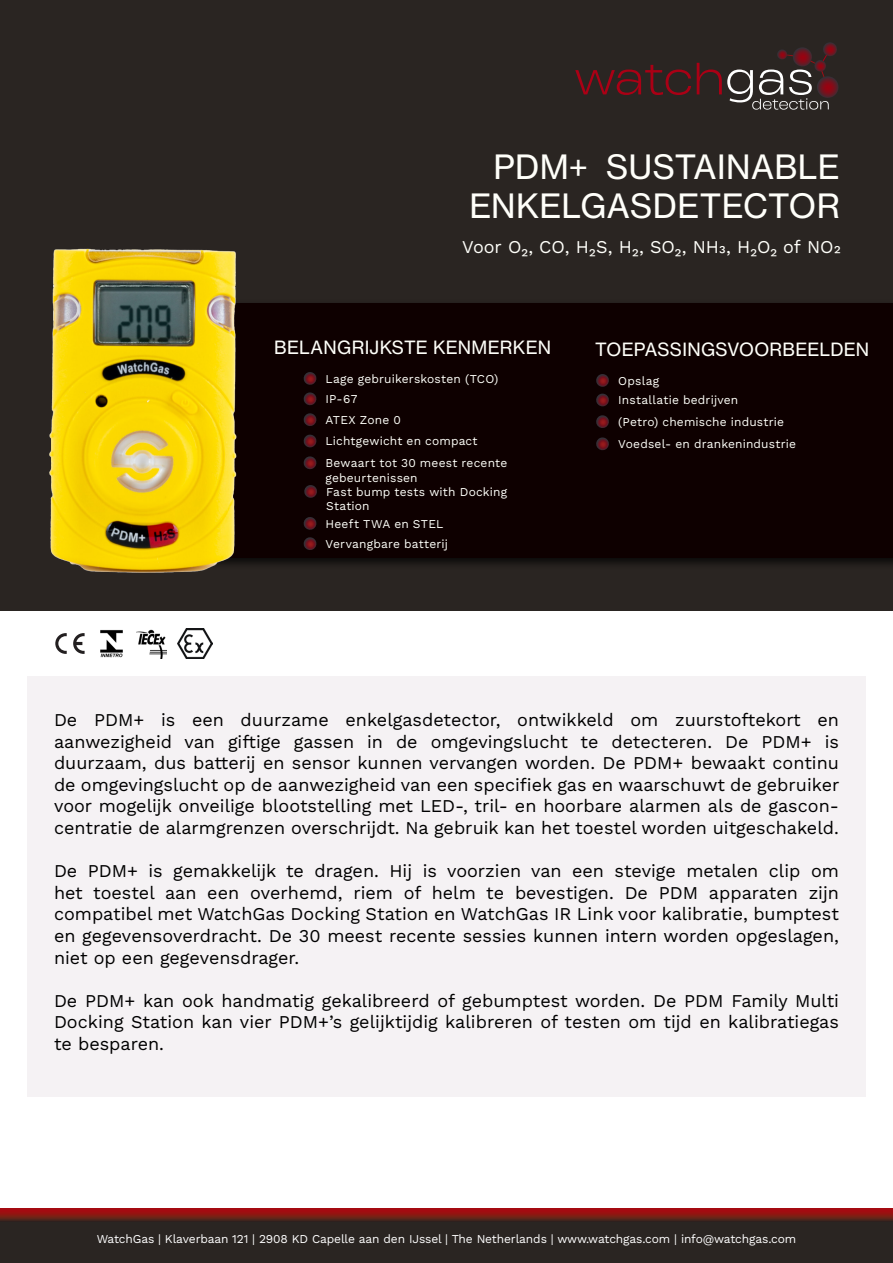
<style>
.page{position:relative;width:893px;height:1263px;background:#fff}
.page>*{position:absolute;margin:0;border:0;box-sizing:border-box;transform-origin:0 0}
.t1{font:33px/39.6px "N Haas Grotesk TX Pro 55 Rg";letter-spacing:.01em;color:#fffffa;text-align:right}
.t2{font:18px/21.6px "Work Sans";color:#000;text-align:justify}
.t3{font:18px "N Haas Grotesk TX Pro 55 Rg";letter-spacing:.02em;color:#fffffa}
.t4{font:18px "Work Sans";color:#fffffa}
.t5{font:12px/14.4px "Work Sans";letter-spacing:.015em;color:#fffffa}
.t6{font:12px "Work Sans";letter-spacing:-.01em;color:#fff}
</style>
<div class="page">
<div style="left:0;top:0;width:893px;height:611px;background:#2a2522"></div>
<div style="left:0;top:1209px;width:893px;height:54px;background:#2a2522"></div>
<svg style="left:0;top:1209px;width:893px;height:12px;background:#7f1814"></svg>
<div style="left:176px;top:300px;width:717px;height:270px;background:#000;opacity:.75"></div>
<div style="left:170px;top:303px;width:723px;height:254px;background:#0e0000"></div>
<div style="left:27px;top:676px;width:839px;height:421px;background:#f5f2f4"></div>
<svg style="left:596px;top:374px;width:13px;height:13px"></svg>
<svg style="left:596px;top:394px;width:13px;height:12px"></svg>
<svg style="left:596px;top:415px;width:13px;height:13px"></svg>
<svg style="left:575px;top:42px;width:263px;height:68px"></svg>
<svg style="left:303px;top:372px;width:14px;height:13px"></svg>
<svg style="left:303px;top:392px;width:14px;height:13px"></svg>
<svg style="left:303px;top:413px;width:14px;height:13px"></svg>
<svg style="left:303px;top:435px;width:14px;height:12px"></svg>
<svg style="left:303px;top:456px;width:14px;height:13px"></svg>
<svg style="left:304px;top:485px;width:13px;height:13px"></svg>
<img style="left:136px;top:629px;width:31px;height:30px">
<img style="left:177px;top:628px;width:35px;height:31px">
<img style="left:100px;top:630px;width:23px;height:28px">
<svg style="left:55px;top:633px;width:12px;height:21px"></svg>
<svg style="left:73px;top:633px;width:12px;height:21px"></svg>
<svg style="left:596px;top:437px;width:13px;height:13px"></svg>
<img style="left:49px;top:248px;width:241px;height:325px">
<svg style="left:303px;top:517px;width:14px;height:13px"></svg>
<svg style="left:303px;top:537px;width:14px;height:13px"></svg>
<p class="t1" style="left:469px;top:147px;width:372px">PDM+ SUSTAINABLE<br>ENKELGASDETECTOR</p>
<p class="t4" style="left:462px;top:233px;width:380px">Voor O₂, CO, H₂S, H₂, SO₂, NH3, H₂O₂ of NO2</p>
<p class="t3" style="left:274px;top:337px;width:278px">BELANGRIJKSTE KENMERKEN</p>
<p class="t5" style="left:325px;top:371px;width:174px">Lage gebruikerskosten (TCO)</p>
<p class="t5" style="left:325px;top:391px;width:33px">IP-67</p>
<p class="t5" style="left:325px;top:412px;width:77px">ATEX Zone 0</p>
<p class="t5" style="left:325px;top:434px;width:154px">Lichtgewicht en compact</p>
<p class="t5" style="left:325px;top:455px;width:183px">Bewaart tot 30 meest recente gebeurtenissen</p>
<p class="t5" style="left:326px;top:484px;width:183px">Fast bump tests with Docking<br>Station</p>
<p class="t5" style="left:325px;top:516px;width:119px">Heeft TWA en STEL</p>
<p class="t5" style="left:325px;top:536px;width:124px">Vervangbare batterij</p>
<p class="t3" style="left:595px;top:339px;width:276px">TOEPASSINGSVOORBEELDEN</p>
<p class="t5" style="left:618px;top:373px;width:43px">Opslag</p>
<p class="t5" style="left:618px;top:392px;width:122px">Installatie bedrijven</p>
<p class="t5" style="left:618px;top:414px;width:167px">(Petro) chemische industrie</p>
<p class="t5" style="left:618px;top:436px;width:179px">Voedsel- en drankenindustrie</p>
<p class="t2" style="left:54px;top:708px;width:787px">De PDM+ is een duurzame enkelgasdetector, ontwikkeld om zuurstoftekort en aanwezigheid van giftige gassen in de omgevingslucht te detecteren. De PDM+ is duurzaam, dus batterij en sensor kunnen vervangen worden. De PDM+ bewaakt continu de omgevingslucht op de aanwezigheid van een specifiek gas en waarschuwt de gebruiker voor mogelijk onveilige blootstelling met LED-, tril- en hoorbare alarmen als de gascon&shy;centratie de alarmgrenzen overschrijdt. Na gebruik kan het toestel worden uitgeschakeld.</p>
<p class="t2" style="left:54px;top:859px;width:786px">De PDM+ is gemakkelijk te dragen. Hij is voorzien van een stevige metalen clip om het toestel aan een overhemd, riem of helm te bevestigen. De PDM apparaten zijn compatibel met WatchGas Docking Station en WatchGas IR Link voor kalibratie, bumptest en gegevensoverdracht. De 30 meest recente sessies kunnen intern worden opgeslagen, niet op een gegevensdrager.</p>
<p class="t2" style="left:54px;top:989px;width:786px">De PDM+ kan ook handmatig gekalibreerd of gebumptest worden. De PDM Family Multi Docking Station kan vier PDM+’s gelijktijdig kalibreren of testen om tijd en kalibratiegas te besparen.</p>
<p class="t6" style="left:97px;top:1229px;width:701px">WatchGas | Klaverbaan 121 | 2908 KD Capelle aan den IJssel | The Netherlands | www.watchgas.com | info@watchgas.com</p>
</div>
